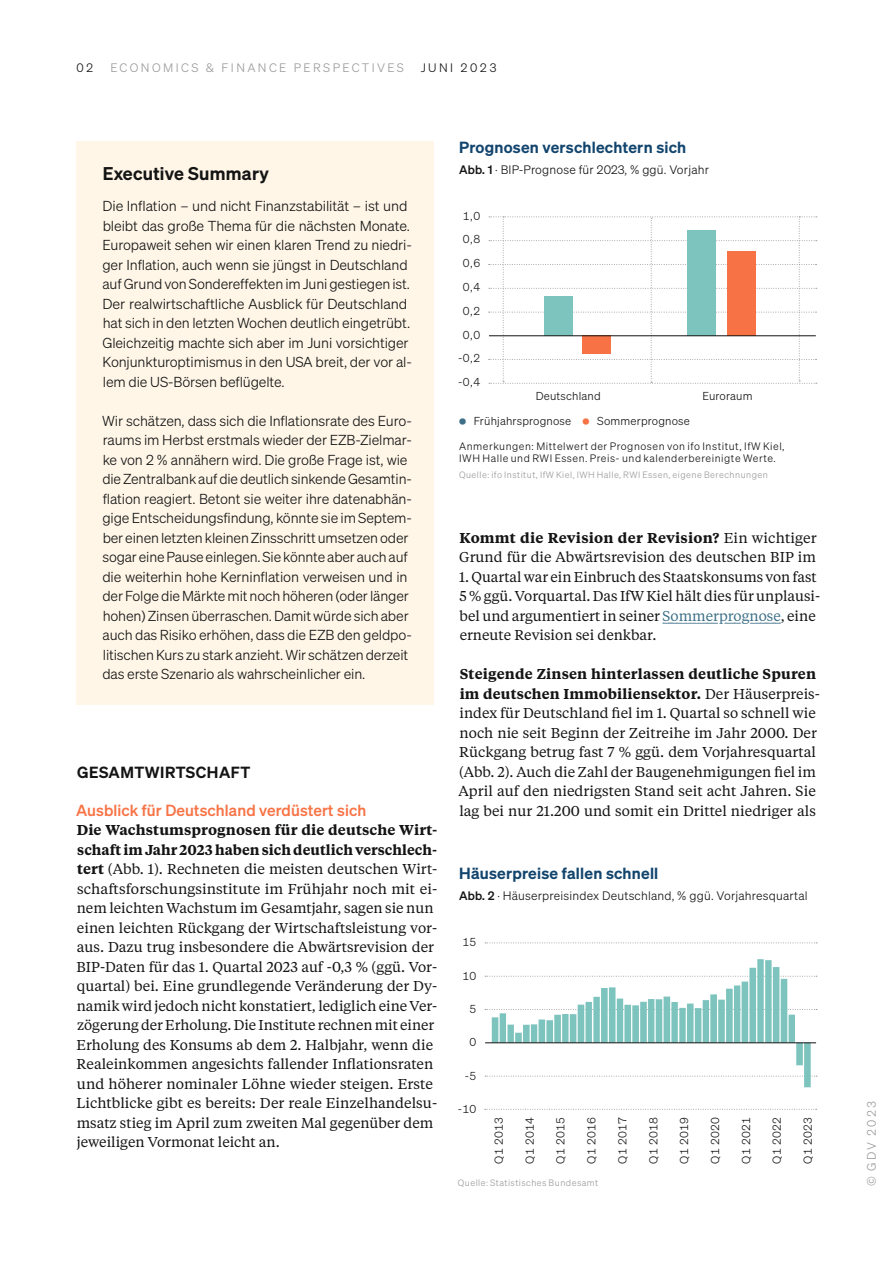
<style>
.page{position:relative;width:893px;height:1263px;background:#fff}
.page>*{position:absolute;margin:0;border:0;box-sizing:border-box;transform-origin:0 0}
.t1{font:600 18px "Sohne";letter-spacing:.015em;color:#131413}
.t2{font:600 15.75px "Sohne";letter-spacing:.015em;color:#12456e}
.t3{font:15.75px "Sohne Kraftig";letter-spacing:.01em;color:#f87346}
.t4{font:600 15.75px "Sohne";letter-spacing:.035em;color:#131413}
.t5{font:14.25px/19.5px "Tiempos Text";color:#131413}
.t6{font:14.1px/19.5px "Sohne Leicht";letter-spacing:-.01em;color:#131413}
.t7{font:12px "Sohne Leicht";letter-spacing:.015em;color:#131413}
.t8{font:12px "Sohne Leicht";letter-spacing:.2em;color:#999}
.t9{font:12px "Sohne Leicht";letter-spacing:.2em;color:#131413}
.t10{font:11.25px/23.7px "Sohne Leicht";letter-spacing:.015em;color:#131413;text-align:center}
.t11{font:10.5px/12px "Sohne Leicht";letter-spacing:.05em;color:#131413}
.t12{font:9px "Sohne Leicht";letter-spacing:.05em;color:#999}
.s1{font-weight:600}
.s2{font-family:"Sohne Kraftig"}
.s3{font-family:"Sohne Extrafett";font-size:15.15px;color:#3d7087}
.s4{font-family:"Sohne Extrafett";font-size:15.15px;color:#f77346}
.s5{color:#fff}
</style>
<div class="page">
<div style="left:77px;top:141px;width:357px;height:564px;background:#fff6e8"></div>
<hr style="left:662px;top:623px;width:119px;height:1px;background:#3d7087">
<svg style="left:489px;top:216px;width:328px;height:168px"></svg>
<div style="left:544px;top:296px;width:28px;height:40px;background:#7dc3be"></div>
<div style="left:687px;top:230px;width:28px;height:106px;background:#7dc3be"></div>
<div style="left:582px;top:336px;width:28px;height:18px;background:#f77346"></div>
<div style="left:727px;top:251px;width:29px;height:85px;background:#f77346"></div>
<svg style="left:485px;top:1109px;width:332px;height:1px"></svg>
<svg style="left:485px;top:942px;width:332px;height:1px"></svg>
<svg style="left:485px;top:959px;width:332px;height:128px"></svg>
<hr style="left:485px;top:1042px;width:331px;height:1px;background:#131413">
<hr style="left:489px;top:335px;width:327px;height:1px;background:#131413">
<p class="t7" style="left:77px;top:61px;width:18px">02</p>
<p class="t8" style="left:110px;top:61px;width:295px">ECONOMICS &amp; FINANCE PERSPECTIVES</p>
<p class="t9" style="left:421px;top:61px;width:78px">JUNI 2023</p>
<p class="t1" style="left:103px;top:162px;width:168px">Executive Summary</p>
<p class="t6" style="left:102px;top:196px;width:311px">Die Inflation – und nicht Finanzstabilität – ist und bleibt das große Thema für die nächsten Monate.<br>Europaweit sehen wir einen klaren Trend zu niedri&shy;ger Inflation, auch wenn sie jüngst in Deutschland auf Grund von Sondereffekten im Juni gestiegen ist.<br>Der realwirtschaftliche Ausblick für Deutschland hat sich in den letzten Wochen deutlich eingetrübt.<br>Gleichzeitig machte sich aber im Juni vorsichtiger Konjunkturoptimismus in den USA breit, der vor al&shy;lem die US-Börsen beflügelte.</p>
<p class="t6" style="left:102px;top:411px;width:311px">Wir schätzen, dass sich die Inflationsrate des Euro&shy;raums im Herbst erstmals wieder der EZB-Zielmar&shy;ke von 2 % annähern wird. Die große Frage ist, wie die Zentralbank auf die deutlich sinkende Gesamtin&shy;flation reagiert. Betont sie weiter ihre datenabhän&shy;gige Entscheidungsfindung, könnte sie im Septem&shy;ber einen letzten kleinen Zinsschritt umsetzen oder sogar eine Pause einlegen. Sie könnte aber auch auf die weiterhin hohe Kerninflation verweisen und in der Folge die Märkte mit noch höheren (oder länger hohen) Zinsen überraschen. Damit würde sich aber auch das Risiko erhöhen, dass die EZB den geldpo&shy;litischen Kurs zu stark anzieht. Wir schätzen derzeit das erste Szenario als wahrscheinlicher ein.</p>
<p class="t4" style="left:77px;top:763px;width:175px">GESAMTWIRTSCHAFT</p>
<p class="t3" style="left:76px;top:800px;width:292px">Ausblick für Deutschland verdüstert sich</p>
<p class="t5" style="left:77px;top:820px;width:362px"><span class="s1">Die Wachstumsprognosen für die deutsche Wirt&shy;schaft im Jahr 2023 haben sich deutlich verschlech&shy;tert</span> (Abb. 1). Rechneten die meisten deutschen Wirt&shy;schaftsforschungsinstitute im Frühjahr noch mit ei&shy;nem leichten Wachstum im Gesamtjahr, sagen sie nun einen leichten Rückgang der Wirtschaftsleistung vor&shy;aus. Dazu trug insbesondere die Abwärtsrevision der BIP-Daten für das 1. Quartal 2023 auf -0,3 % (ggü. Vor&shy;quartal) bei. Eine grundlegende Veränderung der Dy&shy;namik wird jedoch nicht konstatiert, lediglich eine Ver&shy;zögerung der Erholung. Die Institute rechnen mit einer Erholung des Konsums ab dem 2. Halbjahr, wenn die Realeinkommen angesichts fallender Inflationsraten und höherer nominaler Löhne wieder steigen. Erste Lichtblicke gibt es bereits: Der reale Einzelhandelsu&shy;msatz stieg im April zum zweiten Mal gegenüber dem jeweiligen Vormonat leicht an.</p>
<p class="t2" style="left:459px;top:137px;width:228px">Prognosen verschlechtern sich</p>
<p class="t7" style="left:459px;top:163px;width:251px"><span class="s2">Abb. 1</span> · BIP-Prognose für 2023, % ggü. Vorjahr</p>
<p class="t10" style="left:458px;top:204px;width:23px">1,0<br>0,8<br>0,6<br>0,4<br>0,2<br>0,0 -0,2 -0,4</p>
<p class="t10" style="left:536px;top:384px;width:67px">Deutschland</p>
<p class="t10" style="left:702px;top:384px;width:52px">Euroraum</p>
<p class="t10" style="left:459px;top:409px;width:232px"><span class="s3">•</span> Frühjahrsprognose <span class="s4">•</span> Sommerprognose</p>
<p class="t11" style="left:459px;top:440px;width:327px">Anmerkungen: Mittelwert der Prognosen von ifo Institut, IfW Kiel,<br>IWH Halle und RWI Essen. Preis- und kalenderbereinigte Werte.</p>
<p class="t12" style="left:459px;top:469px;width:310px">Quelle: ifo Institut, IfW Kiel, IWH Halle, RWI Essen, eigene Berechnungen</p>
<p class="t5" style="left:459px;top:527px;width:359px"><span class="s1">Kommt die Revision der Revision?</span> Ein wichtiger<br>Grund für die Abwärtsrevision des deutschen BIP im</p>
<p class="t5" style="left:459px;top:566px;width:363px">1. Quartal war ein Einbruch des Staatskonsums von fast 5 % ggü. Vorquartal. Das IfW Kiel hält dies für unplausi&shy;bel und argumentiert in seiner <span class="s5">Sommerprognose</span>, eine erneute Revision sei denkbar.</p>
<p class="t5" style="left:458px;top:664px;width:361px"><span class="s1">Steigende Zinsen hinterlassen deutliche Spuren im deutschen Immobiliensektor.</span> Der Häuserpreis&shy;index für Deutschland fiel im 1. Quartal so schnell wie noch nie seit Beginn der Zeitreihe im Jahr 2000. Der Rückgang betrug fast 7 % ggü. dem Vorjahresquartal (Abb. 2). Auch die Zahl der Baugenehmigungen fiel im April auf den niedrigsten Stand seit acht Jahren. Sie lag bei nur 21.200 und somit ein Drittel niedriger als</p>
<p class="t2" style="left:459px;top:863px;width:201px">Häuserpreise fallen schnell</p>
<p class="t7" style="left:459px;top:889px;width:350px"><span class="s2">Abb. 2</span> · Häuserpreisindex Deutschland, % ggü. Vorjahresquartal</p>
<p class="t10" style="left:462px;top:930px;width:15px">15</p>
<p class="t10" style="left:462px;top:964px;width:15px">10</p>
<p class="t10" style="left:469px;top:997px;width:8px">5</p>
<p class="t10" style="left:469px;top:1030px;width:8px">0</p>
<p class="t10" style="left:465px;top:1064px;width:13px">-5</p>
<p class="t10" style="left:458px;top:1097px;width:20px">-10</p>
<p class="t10" style="left:487px;top:1164px;width:48px;rotate:-90deg">Q1 2013</p>
<p class="t10" style="left:518px;top:1164px;width:48px;rotate:-90deg">Q1 2014</p>
<p class="t10" style="left:549px;top:1164px;width:48px;rotate:-90deg">Q1 2015</p>
<p class="t10" style="left:579px;top:1164px;width:48px;rotate:-90deg">Q1 2016</p>
<p class="t10" style="left:610px;top:1164px;width:48px;rotate:-90deg">Q1 2017</p>
<p class="t10" style="left:641px;top:1164px;width:48px;rotate:-90deg">Q1 2018</p>
<p class="t10" style="left:672px;top:1164px;width:48px;rotate:-90deg">Q1 2019</p>
<p class="t10" style="left:703px;top:1164px;width:48px;rotate:-90deg">Q1 2020</p>
<p class="t10" style="left:734px;top:1164px;width:48px;rotate:-90deg">Q1 2021</p>
<p class="t10" style="left:765px;top:1164px;width:48px;rotate:-90deg">Q1 2022</p>
<p class="t10" style="left:796px;top:1164px;width:48px;rotate:-90deg">Q1 2023</p>
<p class="t12" style="left:458px;top:1178px;width:142px">Quelle: Statistisches Bundesamt</p>
<p class="t8" style="left:865px;top:1186px;width:87px;rotate:-90deg">© GDV 2023</p>
</div>
